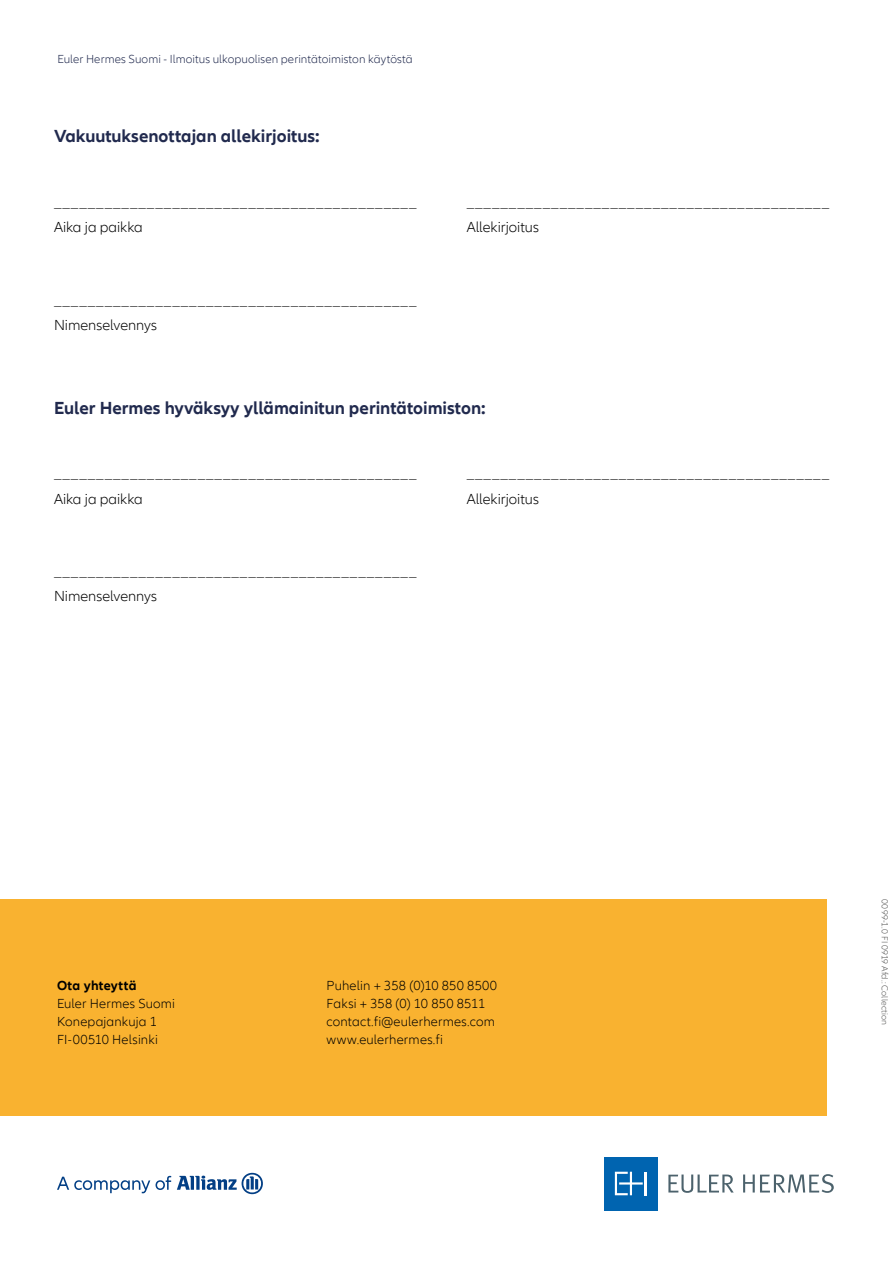
<style>
.page{position:relative;width:893px;height:1263px;background:#fff}
.page>*{position:absolute;margin:0;border:0;box-sizing:border-box;transform-origin:0 0}
.t1{font:700 18px "Allianz Neo";color:#212a4e}
.t2{font:300 15px/25.2px "Allianz Neo";color:#000}
.t3{font:300 13.5px/18px "Allianz Neo";letter-spacing:.015em;color:#000}
.t4{font:700 13.5px "Allianz Neo";letter-spacing:.02em;color:#000}
.t5{font:300 12px "Allianz Neo";letter-spacing:.01em;color:#212a4e}
.t6{font:300 9px "Allianz Neo";letter-spacing:.015em;color:#575756}
</style>
<div class="page">
<div style="left:604px;top:1157px;width:54px;height:53px;background:#0064b0"></div>
<hr style="left:645px;top:1172px;width:2px;height:23px;background:#fff">
<svg style="left:615px;top:1172px;width:28px;height:23px"></svg>
<svg style="left:668px;top:1174px;width:66px;height:19px"></svg>
<svg style="left:743px;top:1174px;width:91px;height:19px"></svg>
<svg style="left:177px;top:1173px;width:86px;height:21px"></svg>
<svg style="left:57px;top:1176px;width:114px;height:17px"></svg>
<div style="left:0;top:899px;width:826px;height:217px;background:#f9b230"></div>
<p class="t5" style="left:57px;top:52px;width:357px">Euler Hermes Suomi - Ilmoitus ulkopuolisen perintätoimiston käytöstä</p>
<p class="t1" style="left:54px;top:126px;width:267px">Vakuutuksenottajan allekirjoitus:</p>
<p class="t2" style="left:54px;top:190px;width:364px">___________________________________________<br>Aika ja paikka</p>
<p class="t2" style="left:54px;top:288px;width:364px">___________________________________________<br>Nimenselvennys</p>
<p class="t2" style="left:467px;top:190px;width:364px">___________________________________________<br>Allekirjoitus</p>
<p class="t1" style="left:54px;top:397px;width:433px">Euler Hermes hyväksyy yllämainitun perintätoimiston:</p>
<p class="t2" style="left:54px;top:461px;width:364px">___________________________________________<br>Aika ja paikka</p>
<p class="t2" style="left:54px;top:559px;width:364px">___________________________________________<br>Nimenselvennys</p>
<p class="t2" style="left:467px;top:461px;width:364px">___________________________________________<br>Allekirjoitus</p>
<p class="t4" style="left:57px;top:978px;width:81px">Ota yhteyttä</p>
<p class="t3" style="left:57px;top:995px;width:119px">Euler Hermes Suomi<br>Konepajankuja 1<br>FI-00510 Helsinki</p>
<p class="t3" style="left:327px;top:977px;width:172px">Puhelin + 358 (0)10 850 8500<br>Faksi + 358 (0) 10 850 8511 contact.fi@eulerhermes.com www.eulerhermes.fi</p>
<p class="t6" style="left:890px;top:899px;width:128px;rotate:90deg">0099-1.0 FI 0919 Afd.: Collection</p>
</div>
